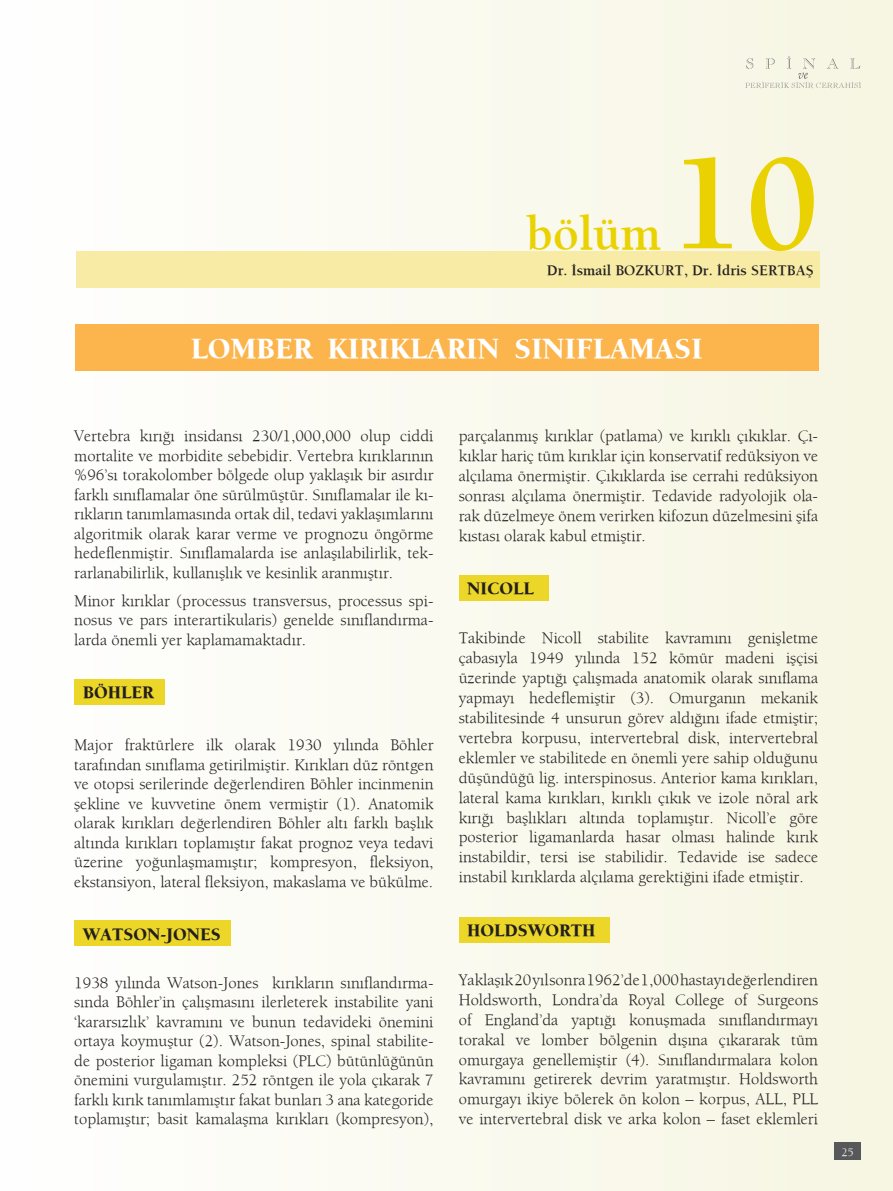
<style>
.page{position:relative;width:893px;height:1191px;background:#fff}
.page>*{position:absolute;margin:0;border:0;box-sizing:border-box;transform-origin:0 0}
.t1{font:700 139.5px "Berkeley";color:#ead202}
.t2{font:700 49.5px "Berkeley";color:#ead202}
.t3{font:900 30px "Berkeley";color:#fff}
.t4{font:900 18px "Berkeley";color:#231f20}
.t5{font:16.5px/19.5px "Berkeley";color:#231f20;text-align:justify}
.t6{font:700 15px "Berkeley";color:#231f20}
.t7{font:12px "Berkeley";color:#fff}
</style>
<div class="page">
<div style="left:0;top:0;width:893px;height:1191px;background:linear-gradient(to right,#fefefe,#f7f5e2)"></div>
<div style="left:834px;top:1141px;width:27px;height:18px;background:#57585a"></div>
<svg style="left:745px;top:56px;width:116px;height:32px;background:#efeede"></svg>
<div style="left:76px;top:251px;width:744px;height:37px;background:#f7eba6"></div>
<div style="left:459px;top:575px;width:90px;height:26px;background:#ecd729"></div>
<div style="left:459px;top:917px;width:150px;height:25px;background:#ecd729"></div>
<div style="left:74px;top:679px;width:90px;height:25px;background:#ecd729"></div>
<div style="left:74px;top:920px;width:157px;height:26px;background:#ecd729"></div>
<div style="left:75px;top:324px;width:743px;height:47px;background:#fcb54c"></div>
<h2 class="t2" style="left:526px;top:204px;width:136px">bölüm</h2>
<h1 class="t1" style="left:670px;top:120px;width:151px">10</h1>
<p class="t6" style="left:547px;top:261px;width:267px">Dr. İsmail Bozkurt, Dr. İdris Sertbaş</p>
<h3 class="t3" style="left:191px;top:331px;width:513px">LOMBER KIRIKLARIN SINIFLAMASI</h3>
<p class="t5" style="left:74px;top:426px;width:361px">Vertebra kırığı insidansı 230/1,000,000 olup ciddi mortalite ve morbidite sebebidir. Vertebra kırıklarının %96’sı torakolomber bölgede olup yaklaşık bir asırdır farklı sınıflamalar öne sürülmüştür. Sınıflamalar ile kı&shy;rıkların tanımlamasında ortak dil, tedavi yaklaşımlarını algoritmik olarak karar verme ve prognozu öngörme hedeflenmiştir. Sınıflamalarda ise anlaşılabilirlik, tek&shy;rarlanabilirlik, kullanışlık ve kesinlik aranmıştır.</p>
<p class="t5" style="left:74px;top:590px;width:361px">Minor kırıklar (processus transversus, processus spi&shy;nosus ve pars interartikularis) genelde sınıflandırma&shy;larda önemli yer kaplamamaktadır.</p>
<p class="t4" style="left:83px;top:681px;width:25px">BÖHL</p>
<p class="t4" style="left:131px;top:681px;width:20px">ER</p>
<p class="t5" style="left:74px;top:735px;width:361px">Major fraktürlere ilk olarak 1930 yılında Böhler tarafından sınıflama getirilmiştir. Kırıkları düz röntgen ve otopsi serilerinde değerlendiren Böhler incinmenin şekline ve kuvvetine önem vermiştir (1). Anatomik olarak kırıkları değerlendiren Böhler altı farklı başlık altında kırıkları toplamıştır fakat prognoz veya tedavi üzerine yoğunlaşmamıştır; kompresyon, fleksiyon, ekstansiyon, lateral fleksiyon, makaslama ve bükülme.</p>
<p class="t4" style="left:83px;top:923px;width:31px">WATSON</p>
<p class="t4" style="left:160px;top:923px;width:26px">-JONES</p>
<p class="t5" style="left:74px;top:972px;width:361px">1938 yılında Watson-Jones kırıkların sınıflandırma&shy;sında Böhler’in çalışmasını ilerleterek instabilite yani ‘kararsızlık’ kavramını ve bunun tedavideki önemini ortaya koymuştur (2). Watson-Jones, spinal stabilite&shy;de posterior ligaman kompleksi (PLC) bütünlüğünün önemini vurgulamıştır. 252 röntgen ile yola çıkarak 7 farklı kırık tanımlamıştır fakat bunları 3 ana kategoride toplamıştır; basit kamalaşma kırıkları (kompresyon),</p>
<p class="t5" style="left:459px;top:426px;width:361px;line-height:20px">parçalanmış kırıklar (patlama) ve kırıklı çıkıklar. Çı&shy;kıklar hariç tüm kırıklar için konservatif redüksiyon ve alçılama önermiştir. Çıkıklarda ise cerrahi redüksiyon sonrası alçılama önermiştir. Tedavide radyolojik ola&shy;rak düzelmeye önem verirken kifozun düzelmesini şifa kıstası olarak kabul etmiştir.</p>
<p class="t4" style="left:467px;top:578px;width:25px">NICOLL</p>
<p class="t5" style="left:459px;top:628px;width:361px;line-height:20px">Takibinde Nicoll stabilite kavramını genişletme çabasıyla 1949 yılında 152 kömür madeni işçisi üzerinde yaptığı çalışmada anatomik olarak sınıflama yapmayı hedeflemiştir (3). Omurganın mekanik stabilitesinde 4 unsurun görev aldığını ifade etmiştir; vertebra korpusu, intervertebral disk, intervertebral eklemler ve stabilitede en önemli yere sahip olduğunu düşündüğü lig. interspinosus. Anterior kama kırıkları, lateral kama kırıkları, kırıklı çıkık ve izole nöral ark kırığı başlıkları altında toplamıştır. Nicoll’e göre posterior ligamanlarda hasar olması halinde kırık instabildir, tersi ise stabilidir. Tedavide ise sadece instabil kırıklarda alçılama gerektiğini ifade etmiştir.</p>
<p class="t4" style="left:467px;top:919px;width:26px">HOLDS</p>
<p class="t4" style="left:528px;top:919px;width:68px">WORTH</p>
<p class="t5" style="left:459px;top:969px;width:361px">Yaklaşık 20 yıl sonra 1962’de 1,000 hastayı değerlendiren Holdsworth, Londra’da Royal College of Surgeons of England’da yaptığı konuşmada sınıflandırmayı torakal ve lomber bölgenin dışına çıkararak tüm omurgaya genellemiştir (4). Sınıflandırmalara kolon kavramını getirerek devrim yaratmıştır. Holdsworth omurgayı ikiye bölerek ön kolon – korpus, ALL, PLL ve intervertebral disk ve arka kolon – faset eklemleri</p>
<p class="t7" style="left:841px;top:1145px;width:14px">25</p>
</div>
